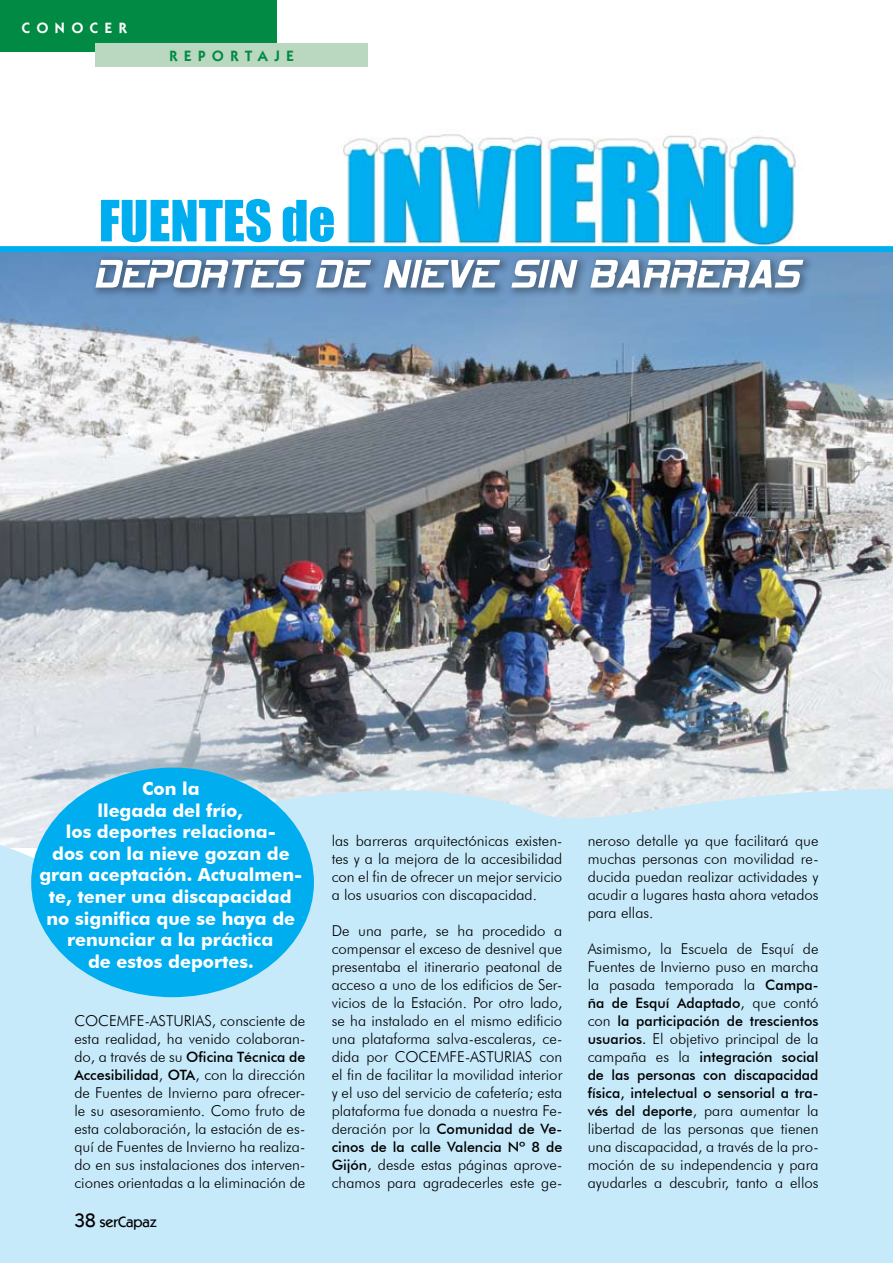
<style>
.page{position:relative;width:893px;height:1263px;background:#fff}
.page>*{position:absolute;margin:0;border:0;box-sizing:border-box;transform-origin:0 0}
.t1{font:52.5px "Impact";color:#00aeef}
.t2{font:700 18px/21.6px "Futura BT";color:#fff;text-align:center}
.t3{font:300 15px/18px "Futura BT";color:#000;text-align:justify}
.t4{font:500 15px "Kabel IT Cby BT";color:#000}
.t5{font:600 15px "Kabel IT Cby BT";color:#008a43}
.t6{font:600 15px "Kabel IT Cby BT";color:#fff}
.t7{font:500 14.25px/18px "Futura BT";color:#000}
.s1{font-weight:300;font-size:15px}
.s2{font-size:19.5px}
.s3{font-weight:500;font-size:14.25px}
</style>
<div class="page">
<img style="left:343px;top:134px;width:453px;height:112px">
<img style="left:0;top:252px;width:893px;height:477px">
<svg style="left:0;top:729px;width:893px;height:534px;background:#c6e5f4"></svg>
<div style="left:0;top:0;width:276px;height:51px;background:#008a43"></div>
<div style="left:96px;top:43px;width:272px;height:23px;background:#bad7c0"></div>
<div style="left:89px;top:253px;width:754px;height:74px;background:#000;opacity:.3"></div>
<svg style="left:95px;top:260px;width:708px;height:28px"></svg>
<div style="left:0;top:246px;width:893px;height:6px;background:#00aeef"></div>
<div style="left:31px;top:767px;width:283px;height:230px;background:#00aeef;border-radius:50%"></div>
<p class="t6" style="left:22px;top:18px;width:17px">CONOCE</p>
<p class="t6" style="left:119px;top:18px;width:9px">R</p>
<p class="t5" style="left:169px;top:46px;width:29px">R EPO</p>
<p class="t5" style="left:231px;top:46px;width:28px">R TAJE</p>
<h1 class="t1" style="left:99px;top:180px;width:238px">FUENTES de</h1>
<p class="t2" style="left:39px;top:778px;width:265px">Con la<br>llegada del frío,<br>los deportes relaciona-<br>dos con la nieve gozan de gran aceptación. Actualmen&shy;te, tener una discapacidad no significa que se haya de renunciar a la práctica<br>de estos deportes.</p>
<p class="t3" style="left:74px;top:1012px;width:232px;text-align:right">, consciente de<br>esta realidad, ha venido colaboran-</p>
<p class="t7" style="left:74px;top:1048px;width:232px"><span class="s1">do, a través de su</span> Oficina Técnica de<br>Accesibilidad<span class="s1">,</span> OTA<span class="s1">, con la dirección</span></p>
<p class="t3" style="left:74px;top:1084px;width:232px">de Fuentes de Invierno para ofrecer&shy;le su asesoramiento. Como fruto de esta colaboración, la estación de es&shy;quí de Fuentes de Invierno ha realiza&shy;do en sus instalaciones dos interven&shy;ciones orientadas a la eliminación de</p>
<p class="t3" style="left:74px;top:1012px;width:22px">Cocemfe</p>
<p class="t3" style="left:145px;top:1012px;width:23px">-Asturias</p>
<p class="t4" style="left:74px;top:1212px;width:84px"><span class="s2">38</span> serCapaz</p>
<p class="t3" style="left:332px;top:832px;width:232px">las barreras arquitectónicas existen&shy;tes y a la mejora de la accesibilidad con el fin de ofrecer un mejor servicio a los usuarios con discapacidad.</p>
<p class="t3" style="left:332px;top:922px;width:232px">De una parte, se ha procedido a compensar el exceso de desnivel que presentaba el itinerario peatonal de acceso a uno de los edificios de Ser&shy;vicios de la Estación. Por otro lado, se ha instalado en el mismo edificio una plataforma salva-escaleras, ce&shy;dida por COCEMFE-ASTURIAS con el fin de facilitar la movilidad interior y el uso del servicio de cafetería; esta plataforma fue donada a nuestra Fe-</p>
<p class="t7" style="left:332px;top:1120px;width:232px"><span class="s1">deración por la</span> Comunidad de Ve&shy;cinos de la calle Valencia Nº 8 de</p>
<p class="t3" style="left:332px;top:1156px;width:232px"><span class="s3">Gijón</span>, desde estas páginas aprove&shy;chamos para agradecerles este ge-</p>
<p class="t3" style="left:588px;top:832px;width:232px">neroso detalle ya que facilitará que muchas personas con movilidad re&shy;ducida puedan realizar actividades y acudir a lugares hasta ahora vetados para ellas.</p>
<p class="t3" style="left:588px;top:940px;width:232px">Asimismo, la Escuela de Esquí de Fuentes de Invierno puso en marcha la pasada temporada la <span class="s3">Campa-</span></p>
<p class="t7" style="left:588px;top:994px;width:232px">ña de Esquí Adaptado<span class="s1">, que contó con</span> la participación de trescientos</p>
<p class="t3" style="left:588px;top:1030px;width:232px"><span class="s3">usuarios.</span> El objetivo principal de la</p>
<p class="t7" style="left:588px;top:1048px;width:232px;text-align:justify"><span class="s1">campaña es la</span> integración social de las personas con discapacidad física, intelectual o sensorial a tra-</p>
<p class="t3" style="left:588px;top:1102px;width:232px"><span class="s3">vés del deporte</span>, para aumentar la libertad de las personas que tienen una discapacidad, a través de la pro&shy;moción de su independencia y para ayudarles a descubrir, tanto a ellos</p>
</div>
